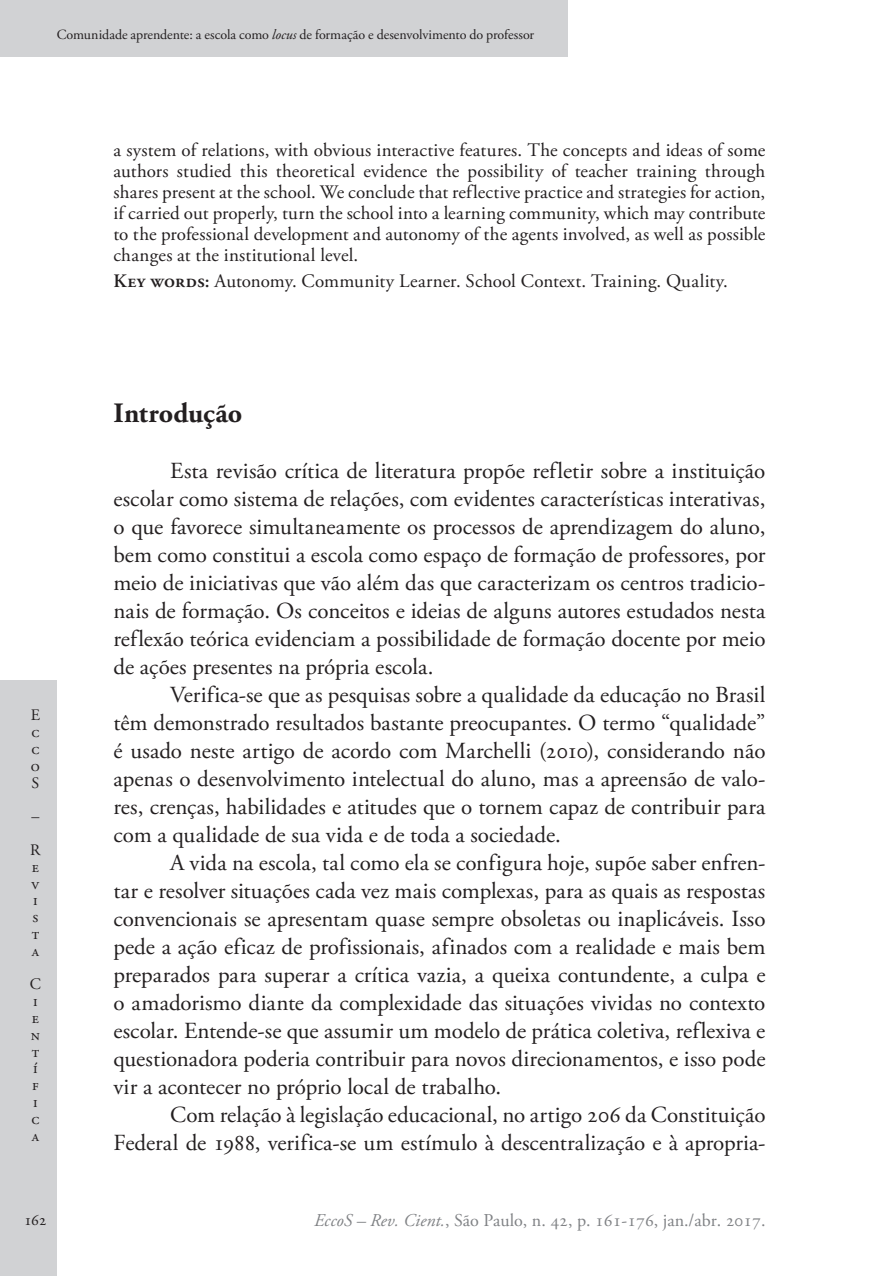
<style>
.page{position:relative;width:879px;height:1276px;background:#fff}
.page>*{position:absolute;margin:0;border:0;box-sizing:border-box;transform-origin:0 0}
.Ec_SubTitulo{font:700 28px "Adobe Garamond Pro";color:#231f20}
.Ec_Normal{font:23px/28px "Adobe Garamond Pro";color:#231f20;text-align:justify}
.Ec_a_resumo{font:19px/21px "Adobe Garamond Pro";letter-spacing:-.005em;color:#231f20;text-align:justify}
.Ec_a_resumo-2{font:19px "Adobe Garamond Pro";letter-spacing:.015em;color:#231f20}
.t1{font:18px "Adobe Garamond Pro";color:#808285}
.Ec_zxPaginador{font:16px "Adobe Garamond Pro";color:#231f20}
.Ec_xxCantoSsups{font:14px "Adobe Garamond Pro";letter-spacing:-.01em;color:#231f20}
.s1{font-style:italic}
.s2{font-weight:600}
</style>
<div class="page">
<div style="left:0;top:680px;width:57px;height:596px;background:#d1d2d4"></div>
<div style="left:0;top:0;width:567px;height:57px;background:#d1d2d4"></div>
<p class="Ec_xxCantoSsups" style="left:57px;top:26px;width:479px">Comunidade aprendente: a escola como <span class="s1">locus</span> de formação e desenvolvimento do professor</p>
<p class="Ec_zxPaginador" style="left:31px;top:706px;width:11px">E</p>
<p class="Ec_zxPaginador" style="left:31px;top:722px;width:10px">c</p>
<p class="Ec_zxPaginador" style="left:31px;top:739px;width:10px">c</p>
<p class="Ec_zxPaginador" style="left:31px;top:756px;width:11px">o</p>
<p class="Ec_zxPaginador" style="left:32px;top:773px;width:9px">S</p>
<p class="Ec_zxPaginador" style="left:31px;top:806px;width:9px">–</p>
<p class="Ec_zxPaginador" style="left:30px;top:840px;width:12px">R</p>
<p class="Ec_zxPaginador" style="left:32px;top:857px;width:9px">e</p>
<p class="Ec_zxPaginador" style="left:32px;top:874px;width:9px">v</p>
<p class="Ec_zxPaginador" style="left:33px;top:890px;width:6px">i</p>
<p class="Ec_zxPaginador" style="left:32px;top:907px;width:7px">s</p>
<p class="Ec_zxPaginador" style="left:32px;top:924px;width:9px">t</p>
<p class="Ec_zxPaginador" style="left:32px;top:941px;width:9px">a</p>
<p class="Ec_zxPaginador" style="left:30px;top:974px;width:13px">C</p>
<p class="Ec_zxPaginador" style="left:33px;top:991px;width:6px">i</p>
<p class="Ec_zxPaginador" style="left:32px;top:1008px;width:9px">e</p>
<p class="Ec_zxPaginador" style="left:31px;top:1025px;width:11px">n</p>
<p class="Ec_zxPaginador" style="left:32px;top:1042px;width:9px">t</p>
<p class="Ec_zxPaginador" style="left:33px;top:1058px;width:6px">í</p>
<p class="Ec_zxPaginador" style="left:32px;top:1075px;width:8px">f</p>
<p class="Ec_zxPaginador" style="left:33px;top:1092px;width:6px">i</p>
<p class="Ec_zxPaginador" style="left:31px;top:1109px;width:10px">c</p>
<p class="Ec_zxPaginador" style="left:32px;top:1126px;width:9px">a</p>
<p class="Ec_a_resumo" style="left:113px;top:140px;width:653px">a system of relations, with obvious interactive features. The concepts and ideas of some authors studied this theoretical evidence the possibility of teacher training through shares present at the school. We conclude that reflective practice and strategies for action, if carried out properly, turn the school into a learning community, which may contribute to the professional development and autonomy of the agents involved, as well as possible changes at the institutional level.</p>
<p class="Ec_a_resumo-2" style="left:113px;top:270px;width:616px"><span class="s2">Key words:</span> Autonomy. Community Learner. School Context. Training. Quality.</p>
<p class="Ec_SubTitulo" style="left:113px;top:397px;width:130px">Introdução</p>
<p class="Ec_Normal" style="left:113px;top:458px;width:654px;text-indent:57px">Esta revisão crítica de literatura propõe refletir sobre a instituição escolar como sistema de relações, com evidentes características interativas, o que favorece simultaneamente os processos de aprendizagem do aluno, bem como constitui a escola como espaço de formação de professores, por meio de iniciativas que vão além das que caracterizam os centros tradicio&shy;nais de formação. Os conceitos e ideias de alguns autores estudados nesta reflexão teórica evidenciam a possibilidade de formação docente por meio de ações presentes na própria escola.</p>
<p class="Ec_Normal" style="left:113px;top:682px;width:654px;text-indent:57px">Verifica-se que as pesquisas sobre a qualidade da educação no Brasil têm demonstrado resultados bastante preocupantes. O termo “qualidade” é usado neste artigo de acordo com Marchelli (2010), considerando não apenas o desenvolvimento intelectual do aluno, mas a apreensão de valo&shy;res, crenças, habilidades e atitudes que o tornem capaz de contribuir para com a qualidade de sua vida e de toda a sociedade.</p>
<p class="Ec_Normal" style="left:113px;top:850px;width:653px;text-indent:57px">A vida na escola, tal como ela se configura hoje, supõe saber enfren&shy;tar e resolver situações cada vez mais complexas, para as quais as respostas convencionais se apresentam quase sempre obsoletas ou inaplicáveis. Isso pede a ação eficaz de profissionais, afinados com a realidade e mais bem preparados para superar a crítica vazia, a queixa contundente, a culpa e o amadorismo diante da complexidade das situações vividas no contexto escolar. Entende-se que assumir um modelo de prática coletiva, reflexiva e questionadora poderia contribuir para novos direcionamentos, e isso pode vir a acontecer no próprio local de trabalho.</p>
<p class="Ec_Normal" style="left:113px;top:1102px;width:653px;text-align:right">Com relação à legislação educacional, no artigo 206 da Constituição<br>Federal de 1988, verifica-se um estímulo à descentralização e à apropria-</p>
<p class="Ec_zxPaginador" style="left:24px;top:1210px;width:24px">162</p>
<p class="t1" style="left:314px;top:1209px;width:453px"><span class="s1">EccoS – Rev. Cient.</span>, São Paulo, n. 42, p. 161-176, jan./abr. 2017.</p>
</div>
